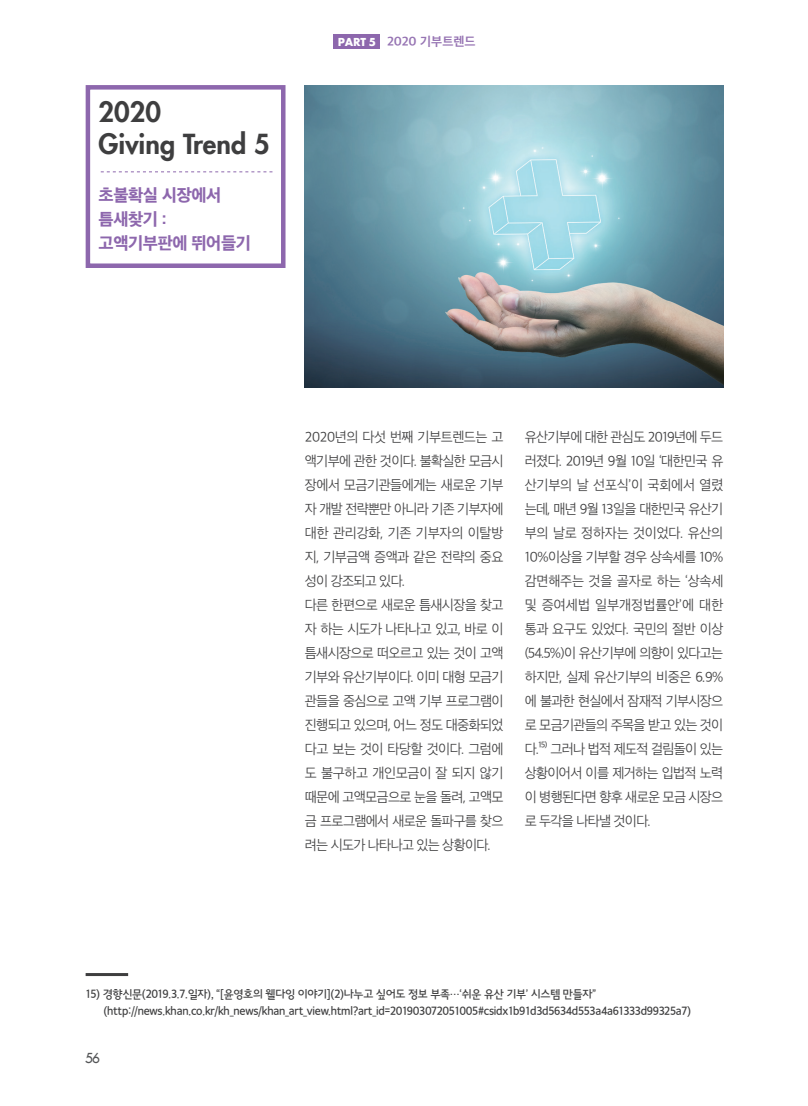
<style>
.page{position:relative;width:808px;height:1106px;background:#fff}
.page>*{position:absolute;margin:0;border:0;box-sizing:border-box;transform-origin:0 0}
.t1{font:800 27px/32.4px "Futura LT";color:#3e3e3f}
.t2{font:16.5px/24px "SD Gothic Neoa h Ex Bd";letter-spacing:-.025em;color:#8d67ad}
.t3{font:13.5px/24px "SD Gothic Neoa c Lt";letter-spacing:-.05em;color:#3e3e3f;text-align:justify}
.t4{font:13.5px "Futura LT";color:#545557}
.t5{font:12px "SD Gothic Neoa g Bd";color:#9674b3}
.t6{font:11.25px/17.7px "SD Gothic Neoc d Md";letter-spacing:-.025em;color:#3e3e3f}
.t7{font:7.8px "SD Gothic Neoa e Md";color:#3e3e3f}
.s1{font-family:"Futura";font-weight:700;color:#fff}
</style>
<div class="page">
<div style="left:334px;top:34px;width:46px;height:15px;background:#8d67ad"></div>
<hr style="left:86px;top:973px;width:42px;height:3px;background:#3e3e3f">
<div style="left:86px;top:85px;width:199px;height:183px;border:4px solid #8d67ad"></div>
<svg style="left:101px;top:171px;width:171px;height:1px"></svg>
<img style="left:305px;top:85px;width:418px;height:303px">
<h1 class="t1" style="left:99px;top:95px;width:173px">2020<br>Giving Trend 5</h1>
<p class="t2" style="left:99px;top:183px;width:154px">초불확실 시장에서 틈새찾기 : 고액기부판에 뛰어들기</p>
<p class="t5" style="left:338px;top:36px;width:139px"><span class="s1">PART 5</span> 2020 기부트렌드</p>
<p class="t3" style="left:305px;top:425px;width:200px;text-align:left">2020년의 다섯 번째 기부트렌드는 고 액기부에 관한 것이다. 불확실한 모금시 장에서 모금기관들에게는 새로운 기부 자 개발 전략뿐만 아니라 기존 기부자에 대한 관리강화, 기존 기부자의 이탈방 지, 기부금액 증액과 같은 전략의 중요 성이 강조되고 있다.<br>다른 한편으로 새로운 틈새시장을 찾고 자 하는 시도가 나타나고 있고, 바로 이 틈새시장으로 떠오르고 있는 것이 고액 기부와 유산기부이다. 이미 대형 모금기 관들을 중심으로 고액 기부 프로그램이 진행되고 있으며, 어느 정도 대중화되었 다고 보는 것이 타당할 것이다. 그럼에 도 불구하고 개인모금이 잘 되지 않기 때문에 고액모금으로 눈을 돌려, 고액모 금 프로그램에서 새로운 돌파구를 찾으 려는 시도가 나타나고 있는 상황이다.</p>
<p class="t3" style="left:525px;top:425px;width:200px">유산기부에 대한 관심도 2019년에 두드 러졌다. 2019년 9월 10일 ‘대한민국 유 산기부의 날 선포식’이 국회에서 열렸 는데, 매년 9월 13일을 대한민국 유산기 부의 날로 정하자는 것이었다. 유산의 10%이상을 기부할 경우 상속세를 10% 감면해주는 것을 골자로 하는 ‘상속세 및 증여세법 일부개정법률안’에 대한 통과 요구도 있었다. 국민의 절반 이상 (54.5%)이 유산기부에 의향이 있다고는 하지만, 실제 유산기부의 비중은 6.9% 에 불과한 현실에서 잠재적 기부시장으 로 모금기관들의 주목을 받고 있는 것이 다.</p>
<p class="t7" style="left:538px;top:741px;width:11px">15)</p>
<p class="t3" style="left:525px;top:737px;width:200px;text-indent:26px">그러나 법적 제도적 걸림돌이 있는 상황이어서 이를 제거하는 입법적 노력 이 병행된다면 향후 새로운 모금 시장으 로 두각을 나타낼 것이다.</p>
<p class="t6" style="left:103px;top:985px;width:589px;text-indent:-18px">15) 경향신문(2019.3.7.일자), “[윤영호의 웰다잉 이야기](2)나누고 싶어도 정보 부족…‘쉬운 유산 기부’ 시스템 만들자” (http://news.khan.co.kr/kh_news/khan_art_view.html?art_id=201903072051005#csidx1b91d3d5634d553a4a61333d99325a7)</p>
<p class="t4" style="left:85px;top:1048px;width:16px">56</p>
</div>
